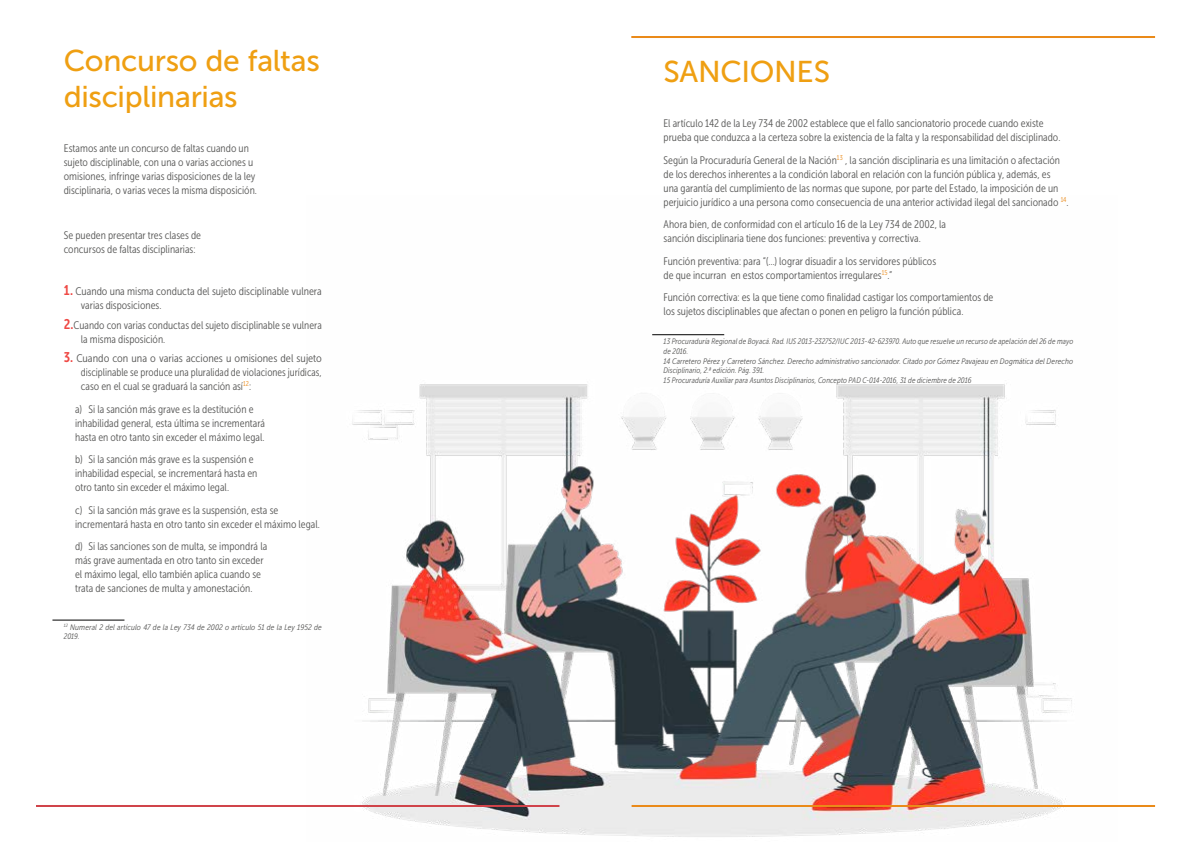
<style>
.page{position:relative;width:1191px;height:842px;background:#fff}
.page>*{position:absolute;margin:0;border:0;box-sizing:border-box;transform-origin:0 0}
.t1{font:30px/36px "Museo Sans 500";letter-spacing:-.01em;color:#ef9f12}
.t2{font:11px/14px "Museo Sans Cond 300";color:#575756}
.t3{font:11px/14px "Museo Sans Cond 300";color:#575756;text-align:justify;scale:1.05 1}
.t4{font:italic 8px/9.6px "Museo Sans Cond 300";letter-spacing:.01em;color:#575756}
.t5{font:italic 8px/9.6px "Museo Sans Cond 300";letter-spacing:.01em;color:#575756;scale:1.05 1}
.s1{font-family:"Museo Sans Cond 700";font-size:14px;color:#ef4945}
</style>
<div class="page">
<img style="left:352px;top:334px;width:720px;height:503px">
<hr style="left:36px;top:805px;width:523px;height:2px;background:#d0444a">
<hr style="left:52px;top:620px;width:72px;height:1px;background:#000">
<hr style="left:631px;top:805px;width:524px;height:2px;background:#ea8a19">
<hr style="left:631px;top:36px;width:524px;height:2px;background:#ea8a19">
<hr style="left:652px;top:334px;width:72px;height:1px;background:#000">
<h1 class="t1" style="left:64px;top:42px;width:257px">Concurso de faltas disciplinarias</h1>
<p class="t2" style="left:64px;top:141px;width:195px">Estamos ante un concurso de faltas cuando un sujeto disciplinable, con una o varias acciones u omisiones, infringe varias disposiciones de la ley disciplinaria, o varias veces la misma disposición.</p>
<p class="t2" style="left:64px;top:228px;width:139px">Se pueden presentar tres clases de concursos de faltas disciplinarias:</p>
<p class="t2" style="left:81px;top:284px;width:242px;text-indent:-17px"><span class="s1">1.</span> Cuando una misma conducta del sujeto disciplinable vulnera varias disposiciones.</p>
<p class="t2" style="left:81px;top:318px;width:242px;text-indent:-17px"><span class="s1">2.</span>Cuando con varias conductas del sujeto disciplinable se vulnera la misma disposición.</p>
<p class="t3" style="left:81px;top:352px;width:231px;text-indent:-17px"><span class="s1">3.</span> Cuando con una o varias acciones u omisiones del sujeto disciplinable se produce una pluralidad de violaciones jurídicas, caso en el cual se graduará la sanción así<sup>12</sup>:</p>
<p class="t2" style="left:75px;top:402px;width:191px">a) Si la sanción más grave es la destitución e inhabilidad general, esta última se incrementará hasta en otro tanto sin exceder el máximo legal.</p>
<p class="t2" style="left:75px;top:453px;width:184px">b) Si la sanción más grave es la suspensión e inhabilidad especial, se incrementará hasta en otro tanto sin exceder el máximo legal.</p>
<p class="t2" style="left:75px;top:503px;width:246px">c) Si la sanción más grave es la suspensión, esta se incrementará hasta en otro tanto sin exceder el máximo legal.</p>
<p class="t2" style="left:75px;top:540px;width:194px">d) Si las sanciones son de multa, se impondrá la más grave aumentada en otro tanto sin exceder el máximo legal, ello también aplica cuando se trata de sanciones de multa y amonestación.</p>
<p class="t5" style="left:64px;top:622px;width:247px"><sup>12</sup> Numeral 2 del artículo 47 de la Ley 734 de 2002 o artículo 51 de la Ley 1952 de<br>2019.</p>
<h1 class="t1" style="left:663px;top:54px;width:168px">SANCIONES</h1>
<p class="t2" style="left:663px;top:116px;width:398px">El artículo 142 de la Ley 734 de 2002 establece que el fallo sancionatorio procede cuando existe prueba que conduzca a la certeza sobre la existencia de la falta y la responsabilidad del disciplinado.</p>
<p class="t2" style="left:663px;top:153px;width:406px">Según la Procuraduría General de la Nación<sup>13</sup> , la sanción disciplinaria es una limitación o afectación de los derechos inherentes a la condición laboral en relación con la función pública y, además, es<br>una garantía del cumplimiento de las normas que supone, por parte del Estado, la imposición de un perjuicio jurídico a una persona como consecuencia de una anterior actividad ilegal del sancionado <sup>14</sup>.</p>
<p class="t2" style="left:663px;top:217px;width:284px">Ahora bien, de conformidad con el artículo 16 de la Ley 734 de 2002, la sanción disciplinaria tiene dos funciones: preventiva y correctiva.</p>
<p class="t2" style="left:663px;top:254px;width:274px">Función preventiva: para “(…) lograr disuadir a los servidores públicos de que incurran en estos comportamientos irregulares<sup>15</sup>.”</p>
<p class="t2" style="left:663px;top:290px;width:331px">Función correctiva: es la que tiene como finalidad castigar los comportamientos de los sujetos disciplinables que afectan o ponen en peligro la función pública.</p>
<p class="t4" style="left:663px;top:337px;width:411px">13 Procuraduría Regional de Boyacá. Rad. IUS 2013-232752/IUC 2013-42-623970. Auto que resuelve un recurso de apelación del 26 de mayo de 2016.<br>14 Carretero Pérez y Carretero Sánchez. Derecho administrativo sancionador. Citado por Gómez Pavajeau en Dogmática del Derecho Disciplinario, 2.ª edición. Pág. 391.<br>15 Procuraduría Auxiliar para Asuntos Disciplinarios, Concepto PAD C-014-2016, 31 de diciembre de 2016</p>
</div>
